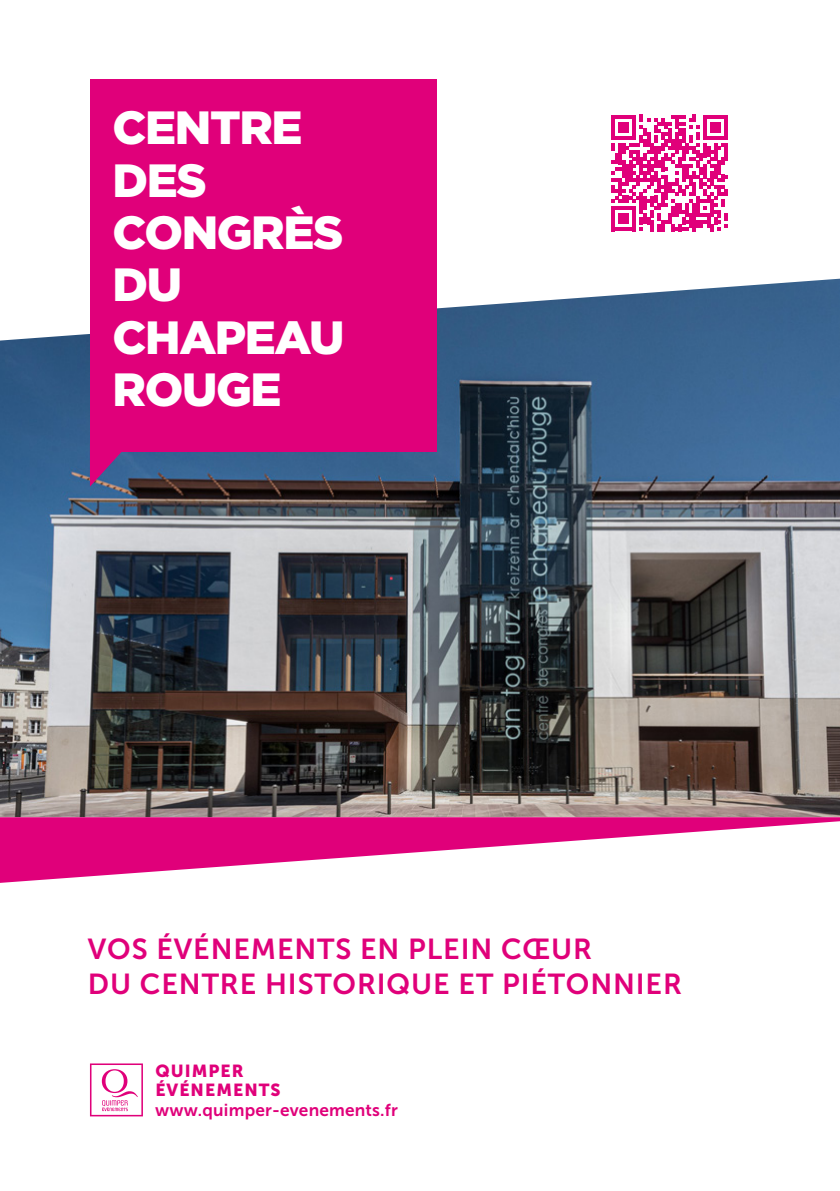
<style>
.page{position:relative;width:840px;height:1191px;background:#fff}
.page>*{position:absolute;margin:0;border:0;box-sizing:border-box;transform-origin:0 0}
.t1{font:900 46.6px/52.4px "Gotham";letter-spacing:-.03em;color:#fff}
.t2{font:28.8px/34.6px "Museo Sans 700";letter-spacing:.03em;color:#e0007a}
.t3{font:17.4px/19.4px "Museo Sans 900";letter-spacing:.06em;color:#e0007a}
.t4{font:17.2px "Museo Sans 700";letter-spacing:.01em;color:#e0007a}
</style>
<div class="page">
<img style="left:0;top:279px;width:839px;height:538px">
<svg style="left:0;top:817px;width:839px;height:66px;fill:#e0007a"></svg>
<div style="left:90px;top:79px;width:346px;height:372px;background:#e0007a"></div>
<svg style="left:90px;top:451px;width:39px;height:35px"></svg>
<svg style="left:90px;top:1063px;width:53px;height:53px"></svg>
<svg style="left:611px;top:115px;width:116px;height:116px"></svg>
<h1 class="t1" style="left:113px;top:100px;width:233px">CENTRE<br>DES<br>CONGRÈS<br>DU<br>CHAPEAU<br>ROUGE</h1>
<p class="t2" style="left:88px;top:932px;width:595px">VOS ÉVÉNEMENTS EN PLEIN CŒUR<br>DU CENTRE HISTORIQUE ET PIÉTONNIER</p>
<p class="t3" style="left:155px;top:1061px;width:127px">QUIMPER<br>ÉVÉNEMENTS</p>
<p class="t4" style="left:155px;top:1100px;width:244px">www.quimper-evenements.fr</p>
</div>
